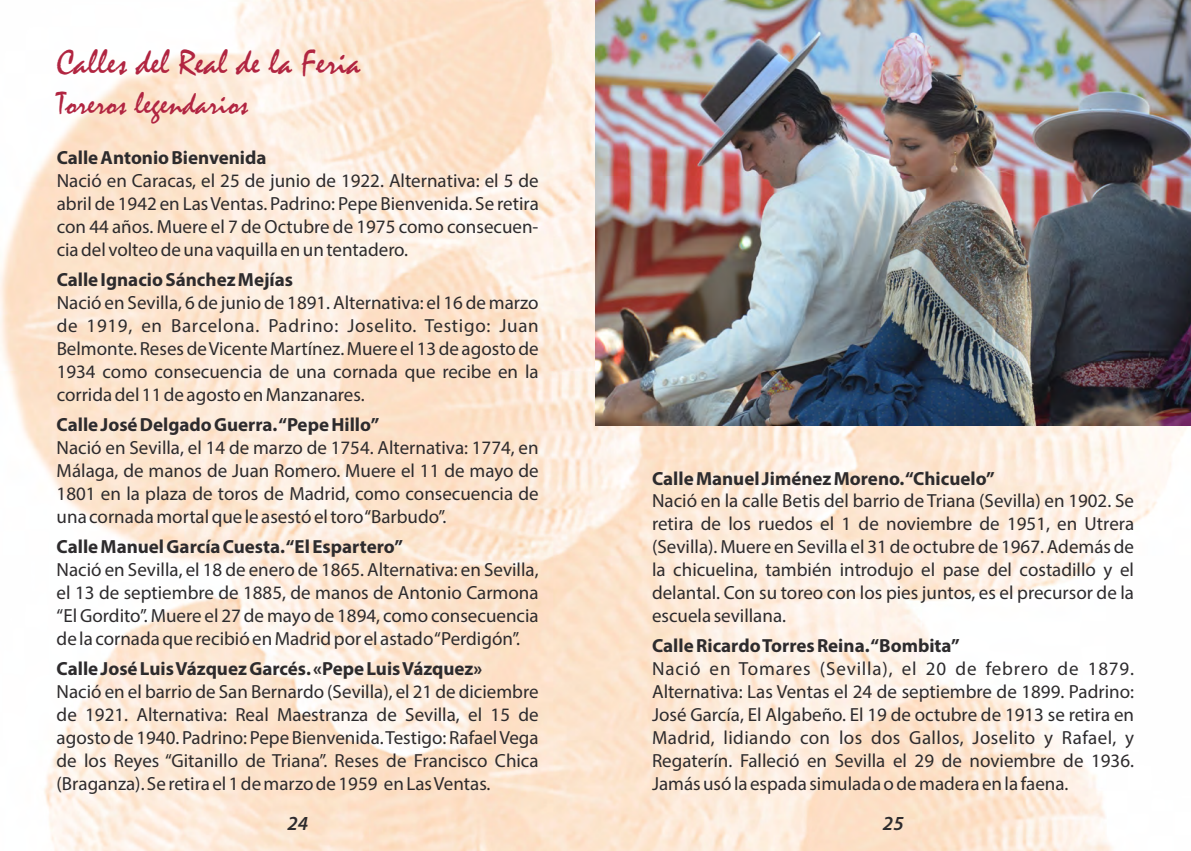
<style>
.page{position:relative;width:1191px;height:851px;background:#fff}
.page>*{position:absolute;margin:0;border:0;box-sizing:border-box;transform-origin:0 0}
.t1{font:36px "Mistral";color:#b12541}
.t2{font:32px "Mistral";color:#b12541}
.t3{font:italic 600 20px "Myriad Pro";color:#2d2b2d}
.t4{font:19px/22.8px "Myriad Pro";color:#2d2b2d;text-align:justify}
.t5{font:700 19px "Myriad Pro";color:#2d2b2d}
</style>
<div class="page">
<img style="left:0;top:0;width:1190px;height:850px">
<img style="left:595px;top:0;width:596px;height:425px">
<h1 class="t1" style="left:57px;top:50px;width:305px">Calles del Real de la Feria</h1>
<h2 class="t2" style="left:57px;top:93px;width:193px">Toreros legendarios</h2>
<p class="t5" style="left:57px;top:150px;width:211px">Calle Antonio Bienvenida</p>
<p class="t4" style="left:57px;top:171px;width:483px">Nació en Caracas, el 25 de junio de 1922. Alternativa: el 5 de abril de 1942 en Las Ventas. Padrino: Pepe Bienvenida. Se retira con 44 años. Muere el 7 de Octubre de 1975 como consecuen&shy;cia del volteo de una vaquilla en un tentadero.</p>
<p class="t5" style="left:57px;top:272px;width:238px">Calle Ignacio Sánchez Mejías</p>
<p class="t4" style="left:57px;top:293px;width:483px">Nació en Sevilla, 6 de junio de 1891. Alternativa: el 16 de marzo de 1919, en Barcelona. Padrino: Joselito. Testigo: Juan Belmonte. Reses de Vicente Martínez. Muere el 13 de agosto de 1934 como consecuencia de una cornada que recibe en la corrida del 11 de agosto en Manzanares.</p>
<p class="t5" style="left:57px;top:417px;width:324px">Calle José Delgado Guerra. “Pepe Hillo”</p>
<p class="t4" style="left:57px;top:438px;width:483px">Nació en Sevilla, el 14 de marzo de 1754. Alternativa: 1774, en Málaga, de manos de Juan Romero. Muere el 11 de mayo de 1801 en la plaza de toros de Madrid, como consecuencia de una cornada mortal que le asestó el toro “Barbudo”.</p>
<p class="t5" style="left:57px;top:539px;width:348px">Calle Manuel García Cuesta. “El Espartero”</p>
<p class="t4" style="left:57px;top:559px;width:483px">Nació en Sevilla, el 18 de enero de 1865. Alternativa: en Sevilla, el 13 de septiembre de 1885, de manos de Antonio Carmona “El Gordito”. Muere el 27 de mayo de 1894, como consecuencia de la cornada que recibió en Madrid por el astado “Perdigón”.</p>
<p class="t5" style="left:57px;top:661px;width:427px">Calle José Luis Vázquez Garcés. «Pepe Luis Vázquez»</p>
<p class="t4" style="left:57px;top:681px;width:483px">Nació en el barrio de San Bernardo (Sevilla), el 21 de diciembre de 1921. Alternativa: Real Maestranza de Sevilla, el 15 de agosto de 1940. Padrino: Pepe Bienvenida. Testigo: Rafael Vega de los Reyes “Gitanillo de Triana”. Reses de Francisco Chica (Braganza). Se retira el 1 de marzo de 1959 en Las Ventas.</p>
<p class="t5" style="left:652px;top:470px;width:344px">Calle Manuel Jiménez Moreno. “Chicuelo”</p>
<p class="t4" style="left:652px;top:491px;width:483px">Nació en la calle Betis del barrio de Triana (Sevilla) en 1902. Se retira de los ruedos el 1 de noviembre de 1951, en Utrera (Sevilla). Muere en Sevilla el 31 de octubre de 1967. Además de la chicuelina, también introdujo el pase del costadillo y el delantal. Con su toreo con los pies juntos, es el precursor de la escuela sevillana.</p>
<p class="t5" style="left:652px;top:638px;width:309px">Calle Ricardo Torres Reina. “Bombita”</p>
<p class="t4" style="left:652px;top:659px;width:483px">Nació en Tomares (Sevilla), el 20 de febrero de 1879.<br>Alternativa: Las Ventas el 24 de septiembre de 1899. Padrino:<br>José García, El Algabeño. El 19 de octubre de 1913 se retira en Madrid, lidiando con los dos Gallos, Joselito y Rafael, y Regaterín. Falleció en Sevilla el 29 de noviembre de 1936.<br>Jamás usó la espada simulada o de madera en la faena.</p>
<p class="t3" style="left:287px;top:815px;width:22px">24</p>
<p class="t3" style="left:883px;top:815px;width:22px">25</p>
</div>
